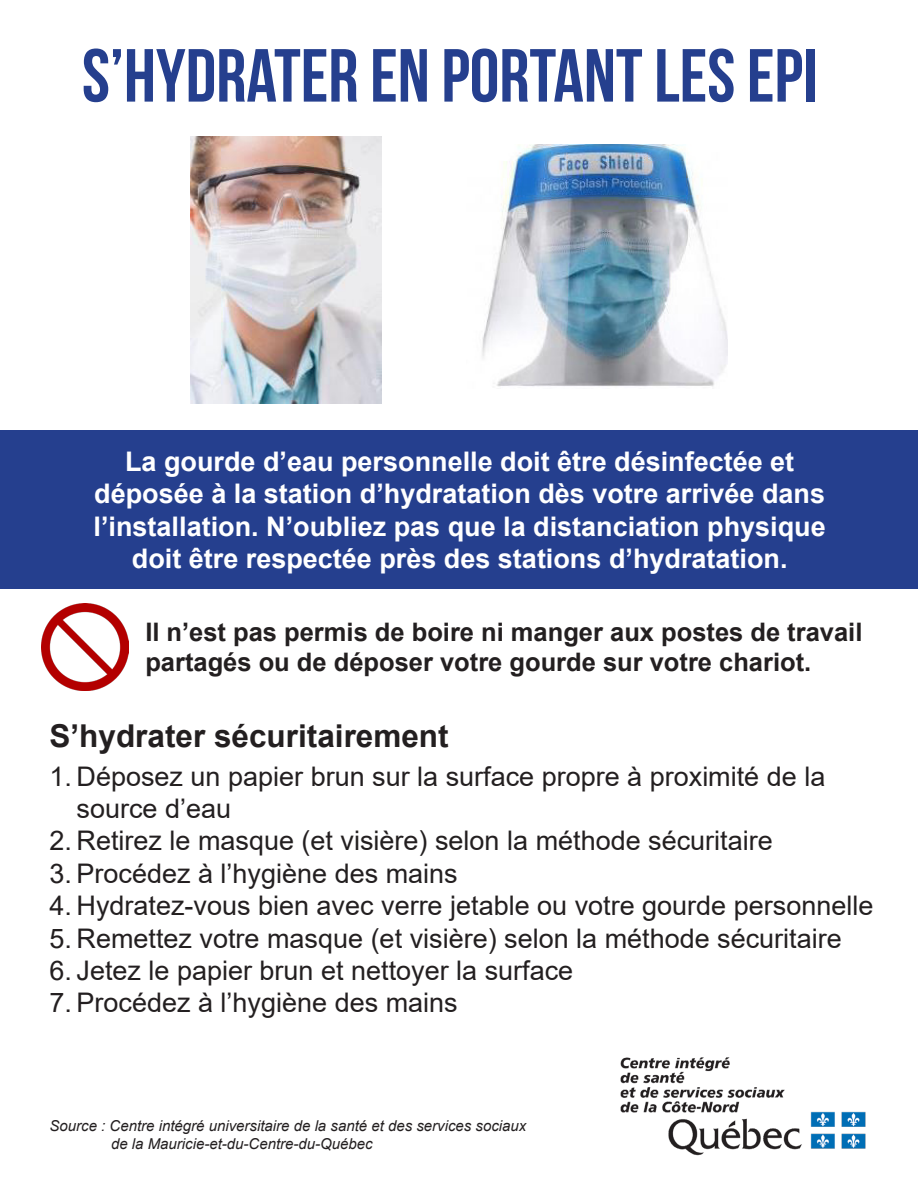
<style>
.page{position:relative;width:918px;height:1188px;background:#fff}
.page>*{position:absolute;margin:0;border:0;box-sizing:border-box;transform-origin:0 0}
.t1{font:700 75px "Bebas Neue";color:#253f8e}
.t2{font:700 31.5px "Arial";color:#231f20}
.t3{font:27px/32.4px "Arial";color:#231f20}
.t4{font:700 27px/32.4px "Arial";color:#fff;text-align:center}
.t5{font:700 25.5px/30.6px "Arial";color:#231f20}
.t6{font:italic 15px/18px "Arial";color:#231f20}
</style>
<div class="page">
<img style="left:190px;top:136px;width:192px;height:267px">
<img style="left:482px;top:144px;width:246px;height:243px">
<div style="left:0;top:431px;width:918px;height:158px;background:#253f8e"></div>
<img style="left:41px;top:603px;width:87px;height:87px">
<img style="left:620px;top:1057px;width:246px;height:99px">
<p class="t1" style="left:82px;top:35px;width:737px">S’HYDRATER EN PORTANT LES EPI</p>
<p class="t4" style="left:94px;top:446px;width:734px">La gourde d’eau personnelle doit être désinfectée et déposée à la station d’hydratation dès votre arrivée dans l’installation. N’oubliez pas que la distanciation physique doit être respectée près des stations d’hydratation.</p>
<p class="t5" style="left:145px;top:617px;width:719px">Il n’est pas permis de boire ni manger aux postes de travail partagés ou de déposer votre gourde sur votre chariot.</p>
<p class="t2" style="left:50px;top:713px;width:401px">S’hydrater sécuritairement</p>
<p class="t3" style="left:77px;top:760px;width:750px;text-indent:-27px">1. Déposez un papier brun sur la surface propre à proximité de la source d’eau</p>
<p class="t3" style="left:50px;top:825px;width:725px">2. Retirez le masque (et visière) selon la méthode sécuritaire</p>
<p class="t3" style="left:50px;top:857px;width:410px">3. Procédez à l’hygiène des mains</p>
<p class="t3" style="left:50px;top:889px;width:825px">4. Hydratez-vous bien avec verre jetable ou votre gourde personnelle</p>
<p class="t3" style="left:50px;top:922px;width:794px">5. Remettez votre masque (et visière) selon la méthode sécuritaire</p>
<p class="t3" style="left:50px;top:954px;width:525px">6. Jetez le papier brun et nettoyer la surface</p>
<p class="t3" style="left:50px;top:987px;width:410px">7. Procédez à l’hygiène des mains</p>
<p class="t6" style="left:111px;top:1117px;width:417px;text-indent:-62px">Source : Centre intégré universitaire de la santé et des services sociaux de la Mauricie-et-du-Centre-du-Québec</p>
</div>
